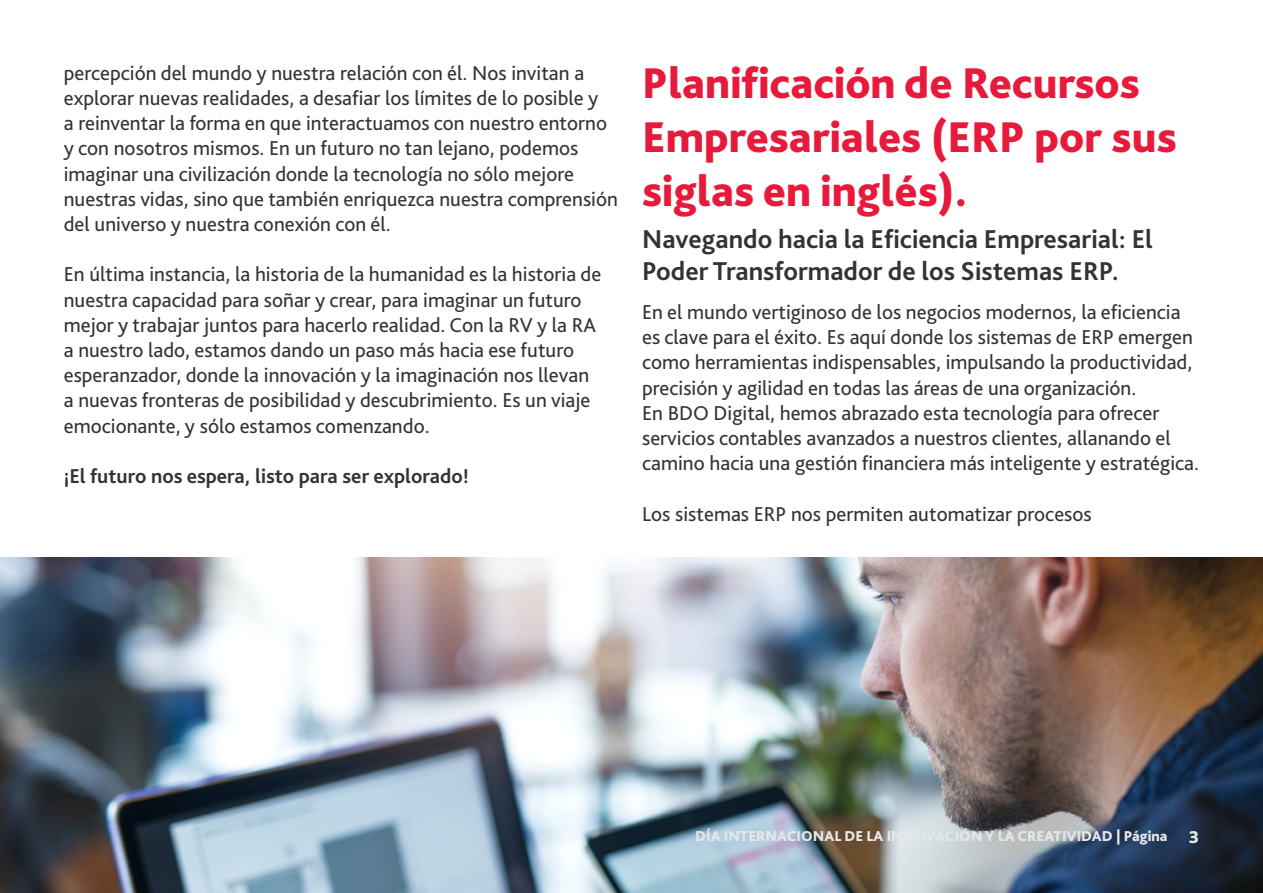
<style>
.page{position:relative;width:1263px;height:893px;background:#fff}
.page>*{position:absolute;margin:0;border:0;box-sizing:border-box;transform-origin:0 0}
.t1{font:800 45px/54px "Bliss Pro";color:#e81a3b}
.t2{font:700 27px/32.4px "Bliss Pro";color:#333}
.t3{font:21px/25.2px "Bliss Pro";color:#333}
.t4{font:700 21px "Bliss Pro";color:#333}
.t5{font:800 15px "Bliss Pro";color:#e7e7e7}
.s1{font-size:18px}
</style>
<div class="page">
<img style="left:0;top:557px;width:1263px;height:336px">
<p class="t3" style="left:64px;top:60px;width:556px">percepción del mundo y nuestra relación con él. Nos invitan a explorar nuevas realidades, a desafiar los límites de lo posible y<br>a reinventar la forma en que interactuamos con nuestro entorno y con nosotros mismos. En un futuro no tan lejano, podemos imaginar una civilización donde la tecnología no sólo mejore nuestras vidas, sino que también enriquezca nuestra comprensión del universo y nuestra conexión con él.</p>
<p class="t3" style="left:64px;top:261px;width:539px">En última instancia, la historia de la humanidad es la historia de nuestra capacidad para soñar y crear, para imaginar un futuro mejor y trabajar juntos para hacerlo realidad. Con la RV y la RA a nuestro lado, estamos dando un paso más hacia ese futuro esperanzador, donde la innovación y la imaginación nos llevan a nuevas fronteras de posibilidad y descubrimiento. Es un viaje emocionante, y sólo estamos comenzando.</p>
<p class="t4" style="left:64px;top:463px;width:406px">¡El futuro nos espera, listo para ser explorado!</p>
<h1 class="t1" style="left:642px;top:55px;width:536px">Planificación de Recursos<br>Empresariales (ERP por sus siglas en inglés).</h1>
<p class="t2" style="left:642px;top:222px;width:512px">Navegando hacia la Eficiencia Empresarial: El<br>Poder Transformador de los Sistemas ERP.</p>
<p class="t3" style="left:642px;top:299px;width:558px">En el mundo vertiginoso de los negocios modernos, la eficiencia es clave para el éxito. Es aquí donde los sistemas de ERP emergen como herramientas indispensables, impulsando la productividad, precisión y agilidad en todas las áreas de una organización.<br>En BDO Digital, hemos abrazado esta tecnología para ofrecer servicios contables avanzados a nuestros clientes, allanando el camino hacia una gestión financiera más inteligente y estratégica.</p>
<p class="t3" style="left:642px;top:500px;width:451px">Los sistemas ERP nos permiten automatizar procesos</p>
<p class="t5" style="left:695px;top:826px;width:505px">DÍA INTERNACIONAL DE LA INNOVACIÓN Y LA CREATIVIDAD | Página <span class="s1">3</span></p>
</div>
